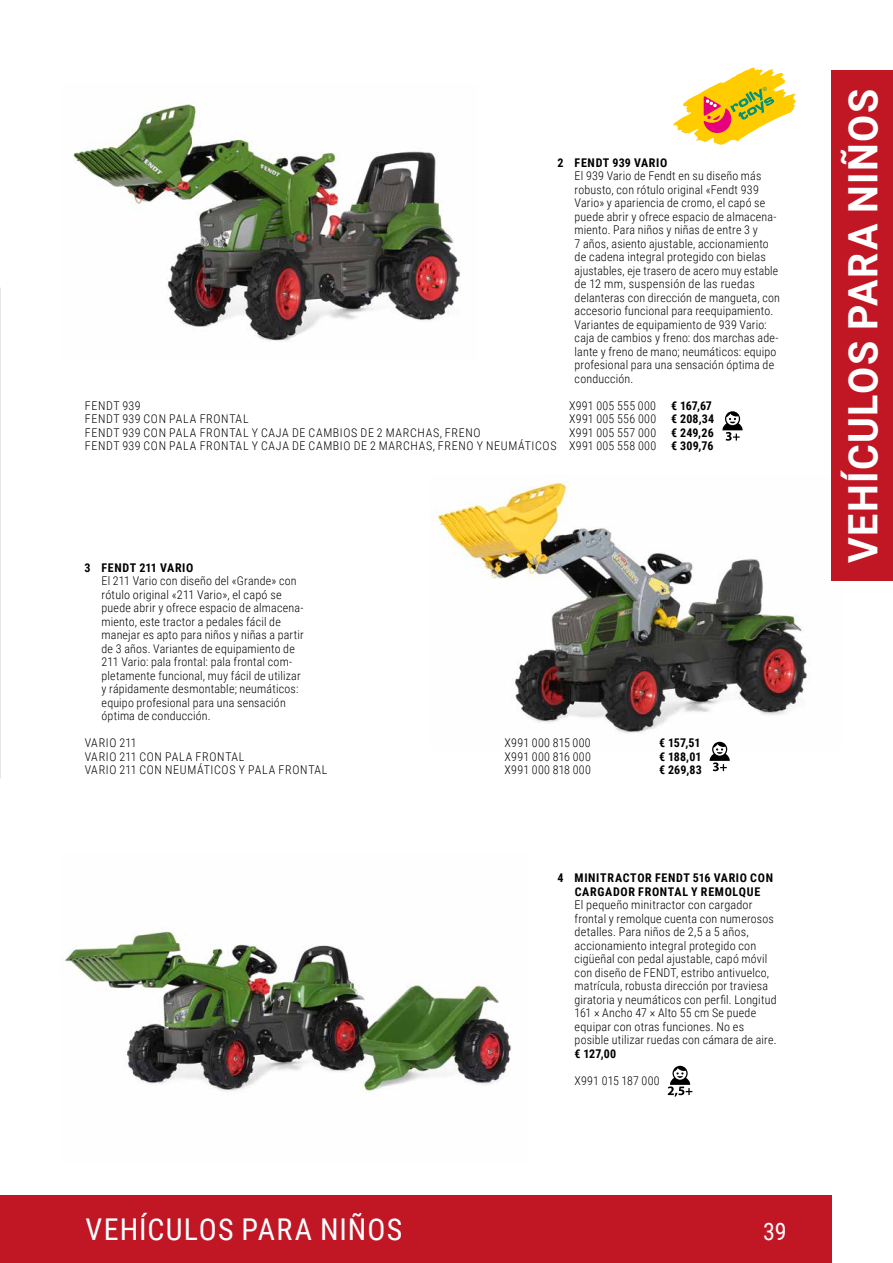
<style>
.page{position:relative;width:893px;height:1263px;background:#fff}
.page>*{position:absolute;margin:0;border:0;box-sizing:border-box;transform-origin:0 0}
.t1{font:700 40.5px "Roboto";letter-spacing:.035em;color:#fff}
.t2{font:30px "Roboto Condensed";letter-spacing:.035em;color:#fff}
.t3{font:24px "Roboto Condensed";color:#fff}
.t4{font:300 12px/13.5px "Roboto Condensed";letter-spacing:.015em;color:#000}
.t5{font:300 12px "Roboto Condensed";letter-spacing:.055em;color:#000}
.t6{font:700 12px/13.5px "Roboto Condensed";letter-spacing:.055em;color:#000;text-align:center}
.t7{font:300 12px/13.5px "Roboto Condensed";letter-spacing:.05em;color:#000;text-align:right}
.t8{font:300 12px "Roboto Condensed";letter-spacing:.045em;color:#000}
.s1{font-weight:700}
</style>
<div class="page">
<img style="left:73px;top:103px;width:387px;height:238px">
<img style="left:434px;top:480px;width:408px;height:262px">
<img style="left:62px;top:931px;width:450px;height:164px">
<svg style="left:673px;top:67px;width:123px;height:78px"></svg>
<div style="left:0;top:1195px;width:831px;height:68px;background:#c11725"></div>
<div style="left:831px;top:70px;width:62px;height:510px;background:#c11725"></div>
<svg style="left:668px;top:1066px;width:24px;height:30px"></svg>
<svg style="left:710px;top:742px;width:20px;height:29px"></svg>
<svg style="left:722px;top:411px;width:21px;height:30px"></svg>
<p class="t6" style="left:558px;top:155px;width:111px">2 FENDT 939 VARIO</p>
<p class="t4" style="left:575px;top:169px;width:207px">El 939 Vario de Fendt en su diseño más robusto, con rótulo original «Fendt 939<br>Vario» y apariencia de cromo, el capó se puede abrir y ofrece espacio de almacena&shy;miento. Para niños y niñas de entre 3 y<br>7 años, asiento ajustable, accionamiento de cadena integral protegido con bielas ajustables, eje trasero de acero muy estable de 12 mm, suspensión de las ruedas delanteras con dirección de mangueta, con accesorio funcional para reequipamiento.<br>Variantes de equipamiento de 939 Vario: caja de cambios y freno: dos marchas ade&shy;lante y freno de mano; neumáticos: equipo profesional para una sensación óptima de conducción.</p>
<p class="t8" style="left:85px;top:397px;width:57px">FENDT 939</p>
<p class="t4" style="left:569px;top:398px;width:88px">X991 005 555 000</p>
<p class="t6" style="left:671px;top:398px;width:42px">€ 167,67</p>
<p class="t5" style="left:85px;top:411px;width:165px">FENDT 939 CON PALA FRONTAL</p>
<p class="t4" style="left:569px;top:412px;width:147px">X991 005 556 000 <span class="s1">€ 208,34</span></p>
<p class="t5" style="left:85px;top:424px;width:397px">FENDT 939 CON PALA FRONTAL Y CAJA DE CAMBIOS DE 2 MARCHAS, FRENO</p>
<p class="t7" style="left:85px;top:425px;width:630px">X991 005 557 000 <span class="s1">€ 249,26<br></span>FENDT 939 CON PALA FRONTAL Y CAJA DE CAMBIO DE 2 MARCHAS, FRENO Y NEUMÁTICOS X991 005 558 000 <span class="s1">€ 309,76</span></p>
<p class="t6" style="left:85px;top:560px;width:110px">3 FENDT 211 VARIO</p>
<p class="t4" style="left:102px;top:574px;width:204px">El 211 Vario con diseño del «Grande» con rótulo original «211 Vario», el capó se puede abrir y ofrece espacio de almacena&shy;miento, este tractor a pedales fácil de manejar es apto para niños y niñas a partir de 3 años. Variantes de equipamiento de 211 Vario: pala frontal: pala frontal com&shy;pletamente funcional, muy fácil de utilizar y rápidamente desmontable; neumáticos: equipo profesional para una sensación óptima de conducción.</p>
<p class="t4" style="left:85px;top:736px;width:53px">VARIO 211</p>
<p class="t4" style="left:505px;top:736px;width:88px">X991 000 815 000</p>
<p class="t6" style="left:659px;top:736px;width:43px">€ 157,51</p>
<p class="t5" style="left:85px;top:748px;width:161px">VARIO 211 CON PALA FRONTAL</p>
<p class="t4" style="left:505px;top:749px;width:88px">X991 000 816 000</p>
<p class="t6" style="left:659px;top:749px;width:44px">€ 188,01</p>
<p class="t5" style="left:85px;top:762px;width:244px">VARIO 211 CON NEUMÁTICOS Y PALA FRONTAL</p>
<p class="t4" style="left:505px;top:763px;width:88px">X991 000 818 000</p>
<p class="t6" style="left:659px;top:763px;width:44px">€ 269,83</p>
<p class="t6" style="left:558px;top:871px;width:217px">4 MINITRACTOR FENDT 516 VARIO CON<br>CARGADOR FRONTAL Y REMOLQUE</p>
<p class="t4" style="left:575px;top:898px;width:203px">El pequeño minitractor con cargador frontal y remolque cuenta con numerosos detalles. Para niños de 2,5 a 5 años, accionamiento integral protegido con cigüeñal con pedal ajustable, capó móvil con diseño de FENDT, estribo antivuelco, matrícula, robusta dirección por traviesa giratoria y neumáticos con perfil. Longitud 161 × Ancho 47 × Alto 55 cm Se puede equipar con otras funciones. No es posible utilizar ruedas con cámara de aire.</p>
<p class="t6" style="left:575px;top:1046px;width:43px">€ 127,00</p>
<p class="t4" style="left:575px;top:1073px;width:87px">X991 015 187 000</p>
<h2 class="t2" style="left:86px;top:1208px;width:318px">VEHÍCULOS PARA NIÑOS</h2>
<h3 class="t3" style="left:763px;top:1214px;width:25px">39</h3>
<h1 class="t1" style="left:835px;top:563px;width:476px;rotate:-90deg">VEHÍCULOS PARA NIÑOS</h1>
</div>
